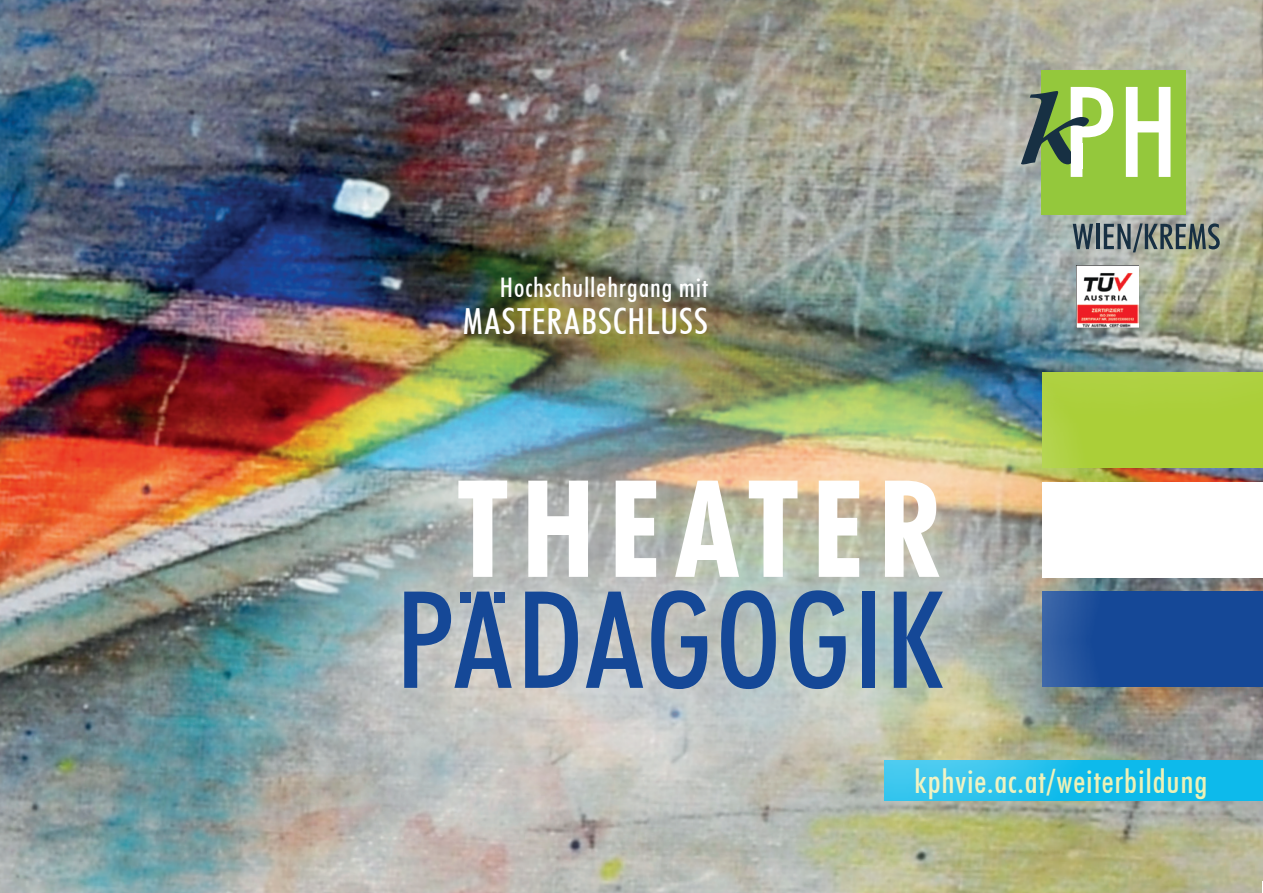
<style>
.page{position:relative;width:1263px;height:893px;background:#fff}
.page>*{position:absolute;margin:0;border:0;box-sizing:border-box;transform-origin:0 0}
.t1{font:500 condensed 135px "Futura BT";letter-spacing:.02em;color:#154897}
.t2{font:700 condensed 135px "Futura BT";letter-spacing:.09em;color:#fff}
.t3{font:500 condensed 36px "Futura BT";letter-spacing:.03em;color:#fff}
.t4{font:500 condensed 33px "Futura BT";letter-spacing:.025em;color:#ecf1b6}
.t5{font:500 condensed 27px "Futura BT";letter-spacing:.035em;color:#fff}
</style>
<div class="page">
<img style="left:0;top:0;width:1263px;height:893px">
<div style="left:1042px;top:372px;width:221px;height:95px;background:#abcf38"></div>
<div style="left:1042px;top:483px;width:221px;height:95px;background:#fff"></div>
<div style="left:1042px;top:591px;width:221px;height:96px;background:#154897"></div>
<div style="left:851px;top:0;width:412px;height:422px;background:#fff;opacity:.5"></div>
<div style="left:1041px;top:70px;width:145px;height:145px;background:#94c83c"></div>
<svg style="left:1126px;top:87px;width:44px;height:90px"></svg>
<svg style="left:1021px;top:87px;width:92px;height:90px"></svg>
<svg style="left:1073px;top:224px;width:20px;height:25px"></svg>
<hr style="left:1096px;top:224px;width:3px;height:25px;background:#173043">
<svg style="left:1104px;top:223px;width:116px;height:29px;background:#74807c"></svg>
<div style="left:1071px;top:143px;width:11px;height:25px;background:#fff"></div>
<div style="left:885px;top:760px;width:378px;height:41px;background:#0dbaeb"></div>
<img style="left:1076px;top:265px;width:62px;height:62px">
<img style="left:243px;top:320px;width:860px;height:530px">
<div style="left:461px;top:593px;width:10px;height:10px;background:#1c4c98"></div>
<div style="left:494px;top:593px;width:10px;height:10px;background:#1c4c98"></div>
<p class="t5" style="left:500px;top:271px;width:210px">Hochschullehrgang mit</p>
<p class="t3" style="left:463px;top:299px;width:247px">MASTERABSCHLUSS</p>
<h1 class="t2" style="left:456px;top:447px;width:484px">THEATER</h1>
<h1 class="t1" style="left:396px;top:558px;width:550px">PADAGOGIK</h1>
<p class="t4" style="left:914px;top:761px;width:295px">kphvie.ac.at/weiterbildung</p>
</div>
